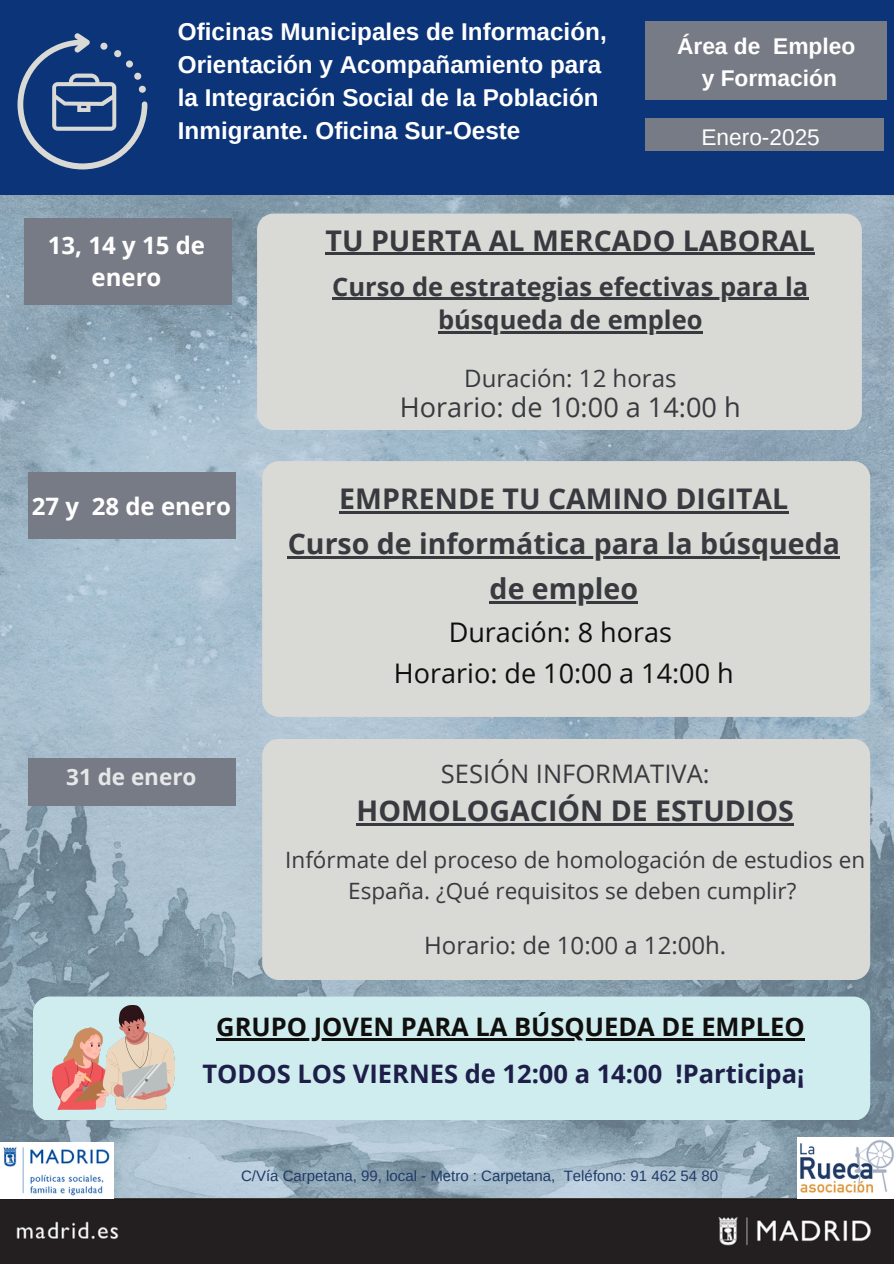
<style>
.page{position:relative;width:894px;height:1264px;background:#fff}
.page>*{position:absolute;margin:0;border:0;box-sizing:border-box;transform-origin:0 0}
.t1{font:700 28.5px "Open Sans";color:#393a3f}
.t2{font:27px/41.7px "Open Sans";color:#100f0d;text-align:center}
.t3{font:27px "Open Sans";color:#393a3f}
.t4{font:700 25.5px "Open Sans";color:#393a3f}
.t5{font:700 25.5px "Open Sans";color:#1e1e49}
.t6{font:700 25.5px "Open Sans";color:#100f0d}
.t7{font:25.5px "Open Sans";color:#393a3f}
.t8{font:700 24.3px/33px "Arimo";color:#fff}
.t9{font:24px "Open Sans";color:#393a3f}
.t10{font:700 24px/32.7px "Open Sans";color:#fff;text-align:center}
.t11{font:700 22.8px "Arimo";color:#fff}
.t12{font:22.65px "Arimo";color:#fff}
.t13{font:22.5px/31.5px "Open Sans";color:#393a3f;text-align:center}
.t14{font:700 22.5px "Open Sans";color:#e6e7e8}
.t15{font:15px "Arimo";color:#1f3a68}
</style>
<div class="page">
<img style="left:0;top:194px;width:893px;height:1069px">
<div style="left:0;top:1198px;width:892px;height:65px;background:#231f20"></div>
<img style="left:797px;top:1137px;width:95px;height:60px">
<img style="left:0;top:1142px;width:114px;height:56px">
<div style="left:0;top:0;width:893px;height:194px;background:#0c3479"></div>
<div style="left:645px;top:21px;width:241px;height:79px;background:#777b85"></div>
<div style="left:645px;top:118px;width:239px;height:33px;background:#777b85"></div>
<div style="left:28px;top:473px;width:207px;height:66px;background:#777b85"></div>
<div style="left:262px;top:461px;width:607px;height:255px;background:#d9d9d6;border-radius:17px"></div>
<div style="left:28px;top:758px;width:207px;height:47px;background:#777b85"></div>
<svg style="left:18px;top:33px;width:129px;height:136px"></svg>
<div style="left:25px;top:218px;width:207px;height:87px;background:#777b85"></div>
<div style="left:257px;top:213px;width:604px;height:216px;background:#d9d9d6"></div>
<div style="left:262px;top:738px;width:607px;height:241px;background:#d9d9d6"></div>
<div style="left:33px;top:996px;width:836px;height:124px;background:#cfedef;border-radius:17px"></div>
<img style="left:52px;top:1005px;width:122px;height:104px">
<hr style="left:339px;top:511px;width:449px;height:2px;background:#393a3f">
<hr style="left:288px;top:556px;width:551px;height:2px;background:#393a3f">
<hr style="left:489px;top:601px;width:149px;height:2px;background:#393a3f">
<hr style="left:325px;top:252px;width:489px;height:3px;background:#393a3f">
<hr style="left:332px;top:297px;width:476px;height:3px;background:#393a3f">
<hr style="left:438px;top:331px;width:264px;height:2px;background:#393a3f">
<hr style="left:356px;top:823px;width:437px;height:2px;background:#393a3f">
<hr style="left:216px;top:1038px;width:588px;height:2px;background:#100f0d">
<h5 class="t8" style="left:178px;top:15px;width:430px">Oficinas Municipales de Información, Orientación y Acompañamiento para la Integración Social de la Población Inmigrante. Oficina Sur-Oeste</h5>
<p class="t11" style="left:676px;top:33px;width:180px">Área de Empleo</p>
<p class="t11" style="left:701px;top:65px;width:137px">y Formación</p>
<h5 class="t12" style="left:701px;top:124px;width:120px">Enero-2025</h5>
<p class="t10" style="left:48px;top:228px;width:159px">13, 14 y 15 de enero</p>
<p class="t10" style="left:32px;top:489px;width:200px">27 y 28 de enero</p>
<p class="t14" style="left:66px;top:761px;width:132px">31 de enero</p>
<p class="t1" style="left:325px;top:220px;width:491px">TU PUERTA AL MERCADO LABORAL</p>
<h5 class="t4" style="left:332px;top:269px;width:477px">Curso de estrategias efectivas para la</h5>
<p class="t4" style="left:438px;top:302px;width:266px">búsqueda de empleo</p>
<p class="t9" style="left:464px;top:361px;width:214px">Duración: 12 horas</p>
<h5 class="t3" style="left:400px;top:388px;width:342px">Horario: de 10:00 a 14:00 h</h5>
<p class="t1" style="left:339px;top:478px;width:450px">EMPRENDE TU CAMINO DIGITAL</p>
<p class="t1" style="left:288px;top:523px;width:553px">Curso de informática para la búsqueda</p>
<p class="t1" style="left:489px;top:568px;width:150px">de empleo</p>
<p class="t2" style="left:394px;top:610px;width:341px">Duración: 8 horas<br>Horario: de 10:00 a 14:00 h</p>
<h3 class="t7" style="left:441px;top:755px;width:270px">SESIÓN INFORMATIVA:</h3>
<h3 class="t1" style="left:356px;top:790px;width:438px">HOMOLOGACIÓN DE ESTUDIOS</h3>
<p class="t13" style="left:285px;top:843px;width:581px">Infórmate del proceso de homologación de estudios en<br>España. ¿Qué requisitos se deben cumplir?</p>
<h3 class="t9" style="left:424px;top:928px;width:303px">Horario: de 10:00 a 12:00h.</h3>
<p class="t6" style="left:216px;top:1008px;width:589px">GRUPO JOVEN PARA LA BÚSQUEDA DE EMPLEO</p>
<p class="t5" style="left:202px;top:1055px;width:603px">TODOS LOS VIERNES de 12:00 a 14:00 !Participa¡</p>
<h1 class="t15" style="left:241px;top:1166px;width:478px">C/Vía Carpetana, 99, local - Metro : Carpetana, Teléfono: 91 462 54 80</h1>
</div>
